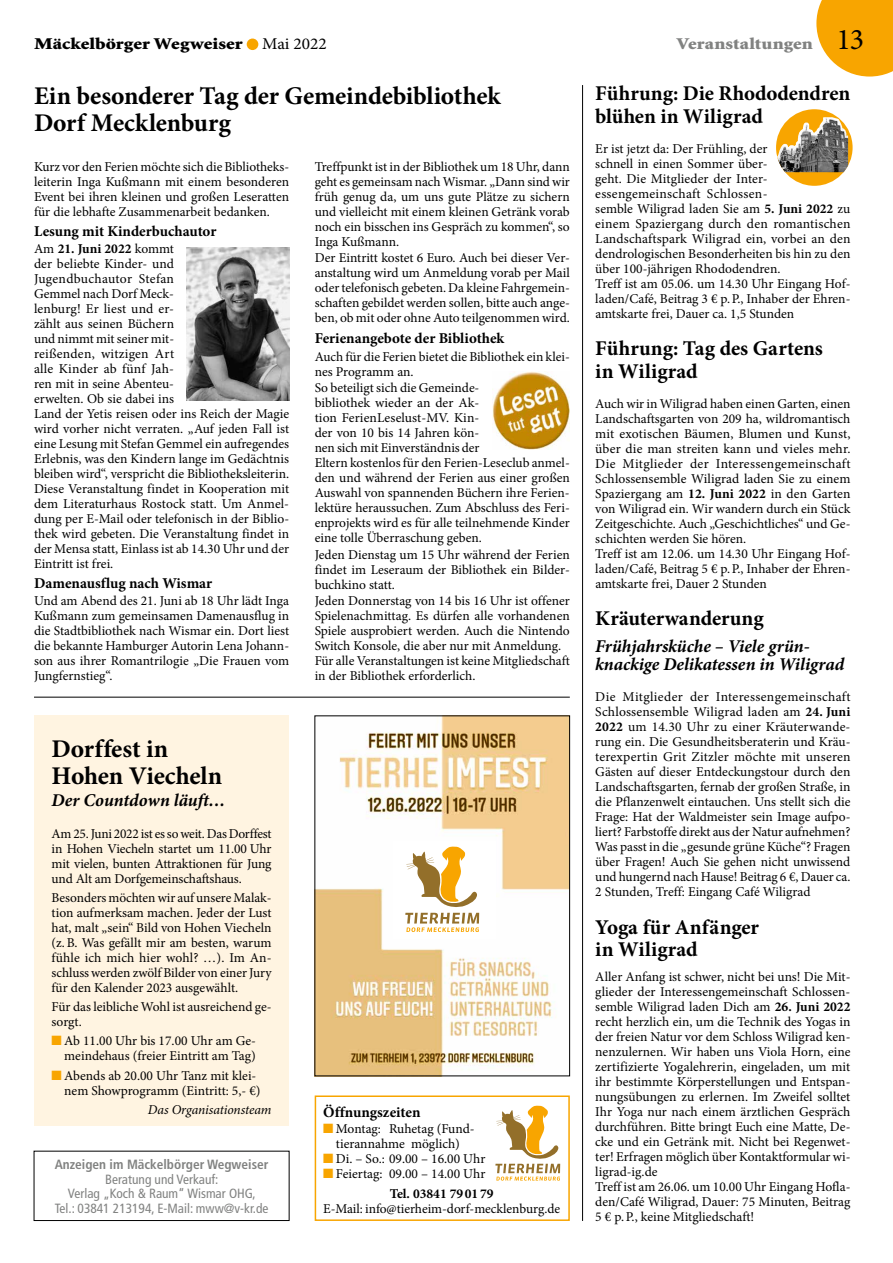
<style>
.page{position:relative;width:893px;height:1263px;background:#fff}
.page>*{position:absolute;margin:0;border:0;box-sizing:border-box;transform-origin:0 0}
.t1{font:700 25.5px/27px "Minion Pro";letter-spacing:-.01em;color:#000}
.t2{font:700 21px/22.5px "Minion Pro";color:#000}
.t3{font:italic 700 18px/18px "Minion Pro";letter-spacing:-.005em;color:#000}
.t4{font:900 16.5px "Minion Std";color:#000;scale:1.3 1}
.t5{font:900 16.5px "Minion Std";letter-spacing:.005em;color:#818281;scale:1.16 1}
.t6{font:700 15px "Minion Pro";color:#000}
.t7{font:13.5px/15px "Minion Pro";color:#000}
.t8{font:italic 13.5px "Minion Pro";letter-spacing:-.005em;color:#000}
.t9{font:condensed 13.35px/14.7px "Frutiger";color:#818281;text-align:center}
.t10{font:700 condensed 13.35px "Frutiger";color:#818281}
.s1{font-family:"Minion Pro";font-weight:400}
.s2{font-family:"Minion Pro";font-weight:400;font-size:30px;color:#000}
.s3{font-weight:700}
.s4{color:#f8a500}
</style>
<div class="page">
<svg style="left:816px;top:0;width:77px;height:77px"></svg>
<div style="left:247px;top:39px;width:11px;height:11px;background:#f8a500;border-radius:50%"></div>
<div style="left:34px;top:716px;width:255px;height:410px;background:#fff4e1"></div>
<div style="left:315px;top:1095px;width:255px;height:126px;border:2px solid #f8a500"></div>
<svg style="left:495px;top:1105px;width:65px;height:75px"></svg>
<svg style="left:776px;top:109px;width:77px;height:77px"></svg>
<img style="left:777px;top:117px;width:71px;height:55px">
<img style="left:492px;top:372px;width:78px;height:77px">
<img style="left:187px;top:247px;width:102px;height:154px">
<img style="left:317px;top:718px;width:251px;height:356px">
<div style="left:394px;top:841px;width:102px;height:98px;background:#fff"></div>
<svg style="left:405px;top:846px;width:74px;height:86px"></svg>
<hr style="left:34px;top:697px;width:536px;height:1px;background:#000">
<hr style="left:582px;top:85px;width:1px;height:1136px;background:#000">
<div style="left:34px;top:1151px;width:255px;height:70px;border:1px solid #000"></div>
<p class="t4" style="left:34px;top:36px;width:227px">Mäckelbörger Wegweiser <span class="s1">Mai 2022</span></p>
<p class="t5" style="left:676px;top:35px;width:163px">Veranstaltungen <span class="s2">13</span></p>
<h1 class="t1" style="left:34px;top:82px;width:468px">Ein besonderer Tag der Gemeindebibliothek<br>Dorf Mecklenburg</h1>
<p class="t7" style="left:34px;top:159px;width:257px;text-align:justify">Kurz vor den Ferien möchte sich die Bibliotheks&shy;leiterin Inga Kußmann mit einem besonderen Event bei ihren kleinen und großen Leseratten für die lebhafte Zusammenarbeit bedanken.</p>
<p class="t6" style="left:34px;top:221px;width:184px">Lesung mit Kinderbuchautor</p>
<p class="t7" style="left:34px;top:241px;width:257px">Am <span class="s3">21. Juni 2022</span> kommt<br>der beliebte Kinder- und<br>Jugendbuchautor Stefan<br>Gemmel nach Dorf Meck-<br>lenburg! Er liest und er-<br>zählt aus seinen Büchern<br>und nimmt mit seiner mit-<br>reißenden, witzigen Art<br>alle Kinder ab fünf Jah-<br>ren mit in seine Abenteu-<br>erwelten. Ob sie dabei ins<br>Land der Yetis reisen oder ins Reich der Magie wird vorher nicht verraten. „Auf jeden Fall ist eine Lesung mit Stefan Gemmel ein aufregendes Erlebnis, was den Kindern lange im Gedächtnis bleiben wird“, verspricht die Bibliotheksleiterin.<br>Diese Veranstaltung findet in Kooperation mit dem Literaturhaus Rostock statt. Um Anmel&shy;dung per E-Mail oder telefonisch in der Biblio&shy;thek wird gebeten. Die Veranstaltung findet in der Mensa statt, Einlass ist ab 14.30 Uhr und der Eintritt ist frei.</p>
<p class="t6" style="left:34px;top:573px;width:180px">Damenausflug nach Wismar</p>
<p class="t7" style="left:34px;top:593px;width:257px;text-align:justify">Und am Abend des 21. Juni ab 18 Uhr lädt Inga Kußmann zum gemeinsamen Damenausflug in die Stadtbibliothek nach Wismar ein. Dort liest die bekannte Hamburger Autorin Lena Johann&shy;son aus ihrer Romantrilogie „Die Frauen vom Jungfernstieg“.</p>
<h1 class="t1" style="left:52px;top:735px;width:172px">Dorffest in<br>Hohen Viecheln</h1>
<h3 class="t3" style="left:52px;top:791px;width:176px">Der Countdown läuft…</h3>
<p class="t7" style="left:52px;top:826px;width:222px;text-align:justify">Am 25. Juni 2022 ist es so weit. Das Dorffest in Hohen Viecheln startet um 11.00 Uhr mit vielen, bunten Attraktionen für Jung und Alt am Dorfgemeinschaftshaus.</p>
<p class="t7" style="left:52px;top:890px;width:222px;text-align:justify">Besonders möchten wir auf unsere Malak&shy;tion aufmerksam machen. Jeder der Lust hat, malt „sein“ Bild von Hohen Viecheln (z.B. Was gefällt mir am besten, warum fühle ich mich hier wohl? …). Im An&shy;schluss werden zwölf Bilder von einer Jury für den Kalender 2023 ausgewählt.</p>
<p class="t7" style="left:52px;top:999px;width:222px">Für das leibliche Wohl ist ausreichend ge&shy;sorgt.</p>
<p class="t7" style="left:52px;top:1033px;width:206px;text-align:right"><span class="s4">■</span> Ab 11.00 Uhr bis 17.00 Uhr am Ge&shy;meindehaus (freier Eintritt am Tag)</p>
<p class="t7" style="left:64px;top:1068px;width:198px;text-indent:-13px"><span class="s4">■</span> Abends ab 20.00 Uhr Tanz mit klei&shy;nem Showprogramm (Eintritt: 5,- €)</p>
<p class="t8" style="left:148px;top:1100px;width:125px">Das Organisationsteam</p>
<p class="t10" style="left:55px;top:1156px;width:215px">Anzeigen im Mäckelbörger Wegweiser</p>
<p class="t9" style="left:55px;top:1171px;width:215px">Beratung und Verkauf:<br>Verlag „Koch &amp; Raum“ Wismar OHG,<br>Tel.: 03841 213194, E-Mail: mww@v-kr.de</p>
<p class="t7" style="left:315px;top:159px;width:257px;text-align:justify">Treffpunkt ist in der Bibliothek um 18 Uhr, dann geht es gemeinsam nach Wismar. „Dann sind wir früh genug da, um uns gute Plätze zu sichern und vielleicht mit einem kleinen Getränk vorab noch ein bisschen ins Gespräch zu kommen“, so Inga Kußmann.</p>
<p class="t7" style="left:315px;top:250px;width:257px;text-align:justify">Der Eintritt kostet 6 Euro. Auch bei dieser Ver&shy;anstaltung wird um Anmeldung vorab per Mail oder telefonisch gebeten. Da kleine Fahrgemein&shy;schaften gebildet werden sollen, bitte auch ange&shy;ben, ob mit oder ohne Auto teilgenommen wird.</p>
<p class="t6" style="left:315px;top:328px;width:191px">Ferienangebote der Bibliothek</p>
<p class="t7" style="left:315px;top:349px;width:257px">Auch für die Ferien bietet die Bibliothek ein klei&shy;nes Programm an.</p>
<p class="t7" style="left:315px;top:380px;width:257px">So beteiligt sich die Gemeinde-<br>bibliothek wieder an der Ak-<br>tion FerienLeselust-MV. Kin-<br>der von 10 bis 14 Jahren kön-<br>nen sich mit Einverständnis der<br>Eltern kostenlos für den Ferien-Leseclub anmel&shy;den und während der Ferien aus einer großen Auswahl von spannenden Büchern ihre Ferien&shy;lektüre heraussuchen. Zum Abschluss des Feri&shy;enprojekts wird es für alle teilnehmende Kinder eine tolle Überraschung geben.</p>
<p class="t7" style="left:315px;top:547px;width:257px;text-align:justify">Jeden Dienstag um 15 Uhr während der Ferien findet im Leseraum der Bibliothek ein Bilder&shy;buchkino statt.</p>
<p class="t7" style="left:315px;top:593px;width:257px">Jeden Donnerstag von 14 bis 16 Uhr ist offener Spielenachmittag. Es dürfen alle vorhandenen Spiele ausprobiert werden. Auch die Nintendo Switch Konsole, die aber nur mit Anmeldung.<br>Für alle Veranstaltungen ist keine Mitgliedschaft in der Bibliothek erforderlich.</p>
<p class="t6" style="left:323px;top:1101px;width:99px">Öffnungszeiten</p>
<p class="t7" style="left:323px;top:1121px;width:153px;text-align:center"><span class="s4">■</span> Montag: Ruhetag (Fund&shy;tierannahme möglich)</p>
<p class="t7" style="left:323px;top:1151px;width:164px"><span class="s4">■</span> Di. – So.: 09.00 – 16.00 Uhr</p>
<p class="t7" style="left:390px;top:1163px;width:105px;line-height:20.1px;text-indent:-67px"><span class="s4">■</span> Feiertag: 09.00 – 14.00 Uhr<br><span class="s3">Tel. 03841 79 0179</span></p>
<p class="t7" style="left:323px;top:1201px;width:238px">E-Mail: info@tierheim-dorf-mecklenburg.de</p>
<h2 class="t2" style="left:595px;top:82px;width:257px">Führung: Die Rhododendren blühen in Wiligrad</h2>
<p class="t7" style="left:595px;top:141px;width:257px">Er ist jetzt da: Der Frühling, der<br>schnell in einen Sommer über-<br>geht. Die Mitglieder der Inter&shy;essengemeinschaft Schlossen-<br>semble Wiligrad laden Sie am <span class="s3">5. Juni 2022</span> zu einem Spaziergang durch den romantischen Landschaftspark Wiligrad ein, vorbei an den dendrologischen Besonderheiten bis hin zu den über 100-jährigen Rhododendren.<br>Treff ist am 05.06. um 14.30 Uhr Eingang Hof&shy;laden/Café, Beitrag 3 € p.P., Inhaber der Ehren&shy;amtskarte frei, Dauer ca. 1,5 Stunden</p>
<h2 class="t2" style="left:595px;top:337px;width:229px">Führung: Tag des Gartens in Wiligrad</h2>
<p class="t7" style="left:595px;top:396px;width:257px">Auch wir in Wiligrad haben einen Garten, einen Landschaftsgarten von 209 ha, wildromantisch mit exotischen Bäumen, Blumen und Kunst, über die man streiten kann und vieles mehr.<br>Die Mitglieder der Interessengemeinschaft Schlossensemble Wiligrad laden Sie zu einem Spaziergang am <span class="s3">12. Juni 2022</span> in den Garten von Wiligrad ein. Wir wandern durch ein Stück Zeitgeschichte. Auch „Geschichtliches“ und Ge&shy;schichten werden Sie hören.<br>Treff ist am 12.06. um 14.30 Uhr Eingang Hof&shy;laden/Café, Beitrag 5 € p.P., Inhaber der Ehren&shy;amtskarte frei, Dauer 2 Stunden</p>
<h2 class="t2" style="left:595px;top:607px;width:170px">Kräuterwanderung</h2>
<h3 class="t3" style="left:595px;top:637px;width:251px">Frühjahrsküche – Viele grün&shy;knackige Delikatessen in Wiligrad</h3>
<p class="t7" style="left:595px;top:689px;width:257px;text-align:justify">Die Mitglieder der Interessengemeinschaft Schlossensemble Wiligrad laden am <span class="s3">24. Juni 2022</span> um 14.30 Uhr zu einer Kräuterwande&shy;rung ein. Die Gesundheitsberaterin und Kräu&shy;terexpertin Grit Zitzler möchte mit unseren Gästen auf dieser Entdeckungstour durch den Landschaftsgarten, fernab der großen Straße, in die Pflanzenwelt eintauchen. Uns stellt sich die Frage: Hat der Waldmeister sein Image aufpo&shy;liert? Farbstoffe direkt aus der Natur aufnehmen?<br>Was passt in die „gesunde grüne Küche“? Fragen über Fragen! Auch Sie gehen nicht unwissend und hungernd nach Hause! Beitrag 6 €, Dauer ca.<br>2 Stunden, Treff: Eingang Café Wiligrad</p>
<h2 class="t2" style="left:595px;top:915px;width:165px">Yoga für Anfänger in Wiligrad</h2>
<p class="t7" style="left:595px;top:969px;width:257px">Aller Anfang ist schwer, nicht bei uns! Die Mit&shy;glieder der Interessengemeinschaft Schlossen&shy;semble Wiligrad laden Dich am <span class="s3">26. Juni 2022 </span>recht herzlich ein, um die Technik des Yogas in der freien Natur vor dem Schloss Wiligrad ken&shy;nenzulernen. Wir haben uns Viola Horn, eine zertifizierte Yogalehrerin, eingeladen, um mit ihr bestimmte Körperstellungen und Entspan&shy;nungsübungen zu erlernen. Im Zweifel solltet Ihr Yoga nur nach einem ärztlichen Gespräch durchführen. Bitte bringt Euch eine Matte, De&shy;cke und ein Getränk mit. Nicht bei Regenwet&shy;ter! Erfragen möglich über Kontaktformular wi&shy;ligrad-ig.de<br>Treff ist am 26.06. um 10.00 Uhr Eingang Hofla&shy;den/Café Wiligrad, Dauer: 75 Minuten, Beitrag 5 € p.P., keine Mitgliedschaft!</p>
</div>
